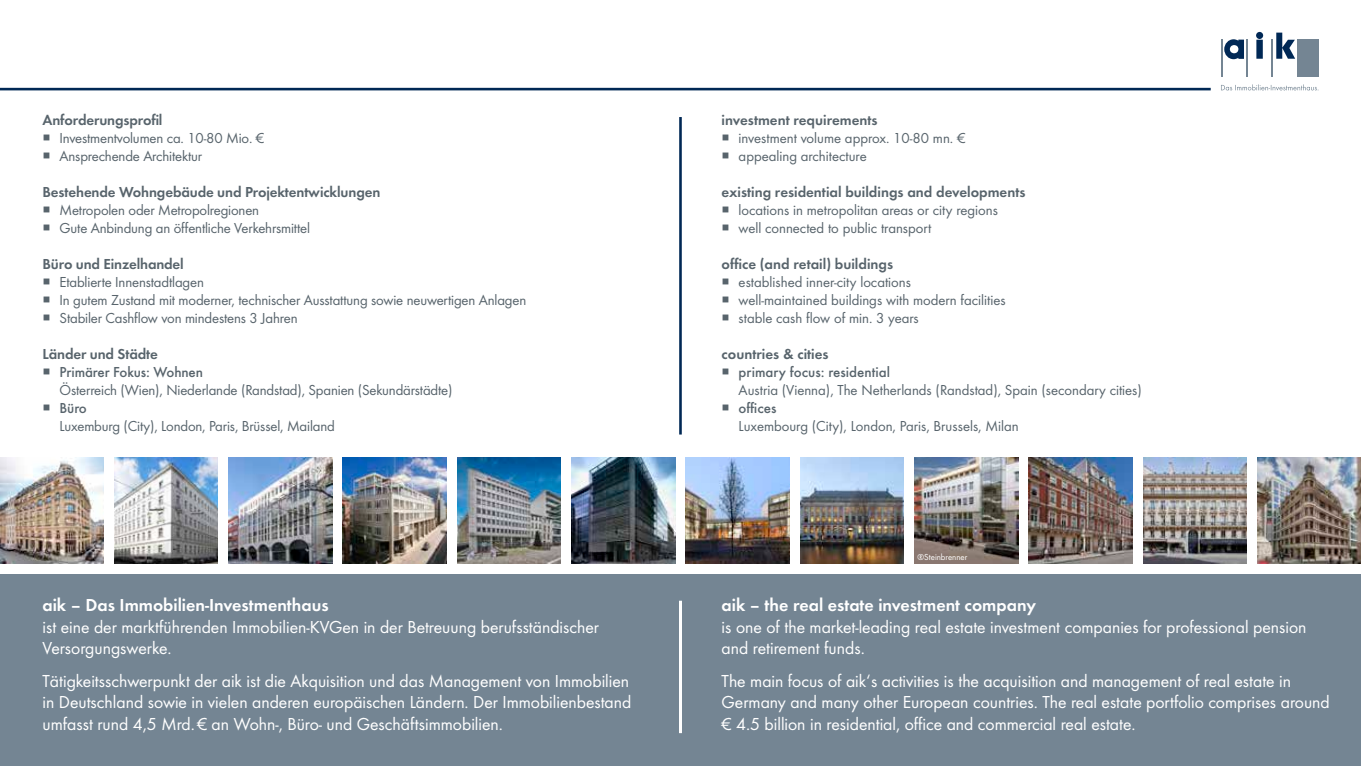
<style>
.page{position:relative;width:1361px;height:766px;background:#fff}
.page>*{position:absolute;margin:0;border:0;box-sizing:border-box;transform-origin:0 0}
.t1{font:18px/21.6px "Futura Boo";color:#fff}
.t2{font:18px "Futura Dem";color:#fff}
.t3{font:15px/18px "Futura Boo";letter-spacing:-.01em;color:#58646c}
.t4{font:15px "Futura Dem";letter-spacing:-.005em;color:#58646c}
.t5{font:500 15px "Futura";color:#58646c}
.t6{font:9px "Futura Boo";color:#fff}
</style>
<div class="page">
<div style="left:1297px;top:40px;width:21px;height:37px;background:#748593"></div>
<hr style="left:1271px;top:40px;width:2px;height:37px;background:#748593">
<hr style="left:1246px;top:40px;width:1px;height:37px;background:#748593">
<hr style="left:1221px;top:40px;width:1px;height:37px;background:#748593">
<svg style="left:1224px;top:39px;width:20px;height:20px"></svg>
<svg style="left:1256px;top:40px;width:6px;height:19px"></svg>
<svg style="left:1276px;top:33px;width:19px;height:26px"></svg>
<div style="left:1256px;top:32px;width:7px;height:7px;background:#002855;border-radius:50%"></div>
<svg style="left:1221px;top:84px;width:97px;height:6px"></svg>
<hr style="left:0;top:88px;width:1210px;height:2px;background:#002855">
<img style="left:0;top:457px;width:104px;height:106px">
<img style="left:114px;top:457px;width:104px;height:106px">
<img style="left:229px;top:457px;width:103px;height:106px">
<img style="left:343px;top:457px;width:103px;height:106px">
<img style="left:457px;top:457px;width:104px;height:106px">
<img style="left:571px;top:457px;width:104px;height:106px">
<img style="left:686px;top:457px;width:103px;height:106px">
<img style="left:800px;top:457px;width:104px;height:106px">
<img style="left:914px;top:457px;width:104px;height:106px">
<img style="left:1143px;top:457px;width:103px;height:106px">
<img style="left:1028px;top:457px;width:104px;height:106px">
<img style="left:1257px;top:457px;width:104px;height:106px">
<div style="left:0;top:574px;width:1361px;height:191px;background:#748593"></div>
<hr style="left:679px;top:600px;width:3px;height:133px;background:#fff">
<hr style="left:679px;top:117px;width:3px;height:317px;background:#002855">
<p class="t4" style="left:43px;top:111px;width:121px">Anforderungsprofil</p>
<p class="t3" style="left:60px;top:129px;width:206px">Investmentvolumen ca. 10-80 Mio. €<br>Ansprechende Architektur</p>
<p class="t4" style="left:43px;top:183px;width:339px">Bestehende Wohngebäude und Projektentwicklungen</p>
<p class="t3" style="left:60px;top:201px;width:252px">Metropolen oder Metropolregionen<br>Gute Anbindung an öffentliche Verkehrsmittel</p>
<p class="t4" style="left:43px;top:255px;width:143px">Büro und Einzelhandel</p>
<p class="t3" style="left:60px;top:273px;width:468px">Etablierte Innenstadtlagen<br>In gutem Zustand mit moderner, technischer Ausstattung sowie neuwertigen Anlagen<br>Stabiler Cashflow von mindestens 3 Jahren</p>
<p class="t4" style="left:43px;top:345px;width:117px">Länder und Städte</p>
<p class="t5" style="left:60px;top:363px;width:145px">Primärer Fokus: Wohnen</p>
<p class="t3" style="left:60px;top:381px;width:394px">Österreich (Wien), Niederlande (Randstad), Spanien (Sekundärstädte)</p>
<p class="t5" style="left:60px;top:399px;width:29px">Büro</p>
<p class="t3" style="left:60px;top:417px;width:277px">Luxemburg (City), London, Paris, Brüssel, Mailand</p>
<p class="t2" style="left:43px;top:594px;width:288px">aik – Das Immobilien-Investmenthaus</p>
<p class="t1" style="left:43px;top:615px;width:558px">ist eine der marktführenden Immobilien-KVGen in der Betreuung berufsständischer<br>Versorgungswerke.</p>
<p class="t1" style="left:43px;top:669px;width:590px;text-align:justify">Tätigkeitsschwerpunkt der aik ist die Akquisition und das Management von Immobilien in Deutschland sowie in vielen anderen europäischen Ländern. Der Immobilienbestand umfasst rund 4,5 Mrd.€ an Wohn-, Büro- und Geschäftsimmobilien.</p>
<p class="t4" style="left:721px;top:111px;width:157px">investment requirements</p>
<p class="t3" style="left:738px;top:129px;width:228px">investment volume approx. 10-80 mn. € appealing architecture</p>
<p class="t4" style="left:721px;top:183px;width:305px">existing residential buildings and developments</p>
<p class="t3" style="left:738px;top:201px;width:261px">locations in metropolitan areas or city regions well connected to public transport</p>
<p class="t4" style="left:721px;top:255px;width:173px">office (and retail) buildings</p>
<p class="t3" style="left:738px;top:273px;width:268px">established inner-city locations<br>well-maintained buildings with modern facilities stable cash flow of min. 3 years</p>
<p class="t4" style="left:721px;top:345px;width:108px">countries &amp; cities</p>
<p class="t5" style="left:738px;top:363px;width:153px">primary focus: residential</p>
<p class="t3" style="left:738px;top:381px;width:405px">Austria (Vienna), The Netherlands (Randstad), Spain (secondary cities)</p>
<p class="t5" style="left:738px;top:399px;width:39px">offices</p>
<p class="t3" style="left:738px;top:417px;width:282px">Luxembourg (City), London, Paris, Brussels, Milan</p>
<p class="t6" style="left:917px;top:551px;width:51px">®Steinbrenner</p>
<p class="t2" style="left:721px;top:594px;width:316px">aik – the real estate investment company</p>
<p class="t1" style="left:721px;top:615px;width:586px">is one of the market-leading real estate investment companies for professional pension and retirement funds.</p>
<p class="t1" style="left:721px;top:669px;width:609px">The main focus of aik‘s activities is the acquisition and management of real estate in<br>Germany and many other European countries. The real estate portfolio comprises around € 4.5 billion in residential, office and commercial real estate.</p>
</div>
